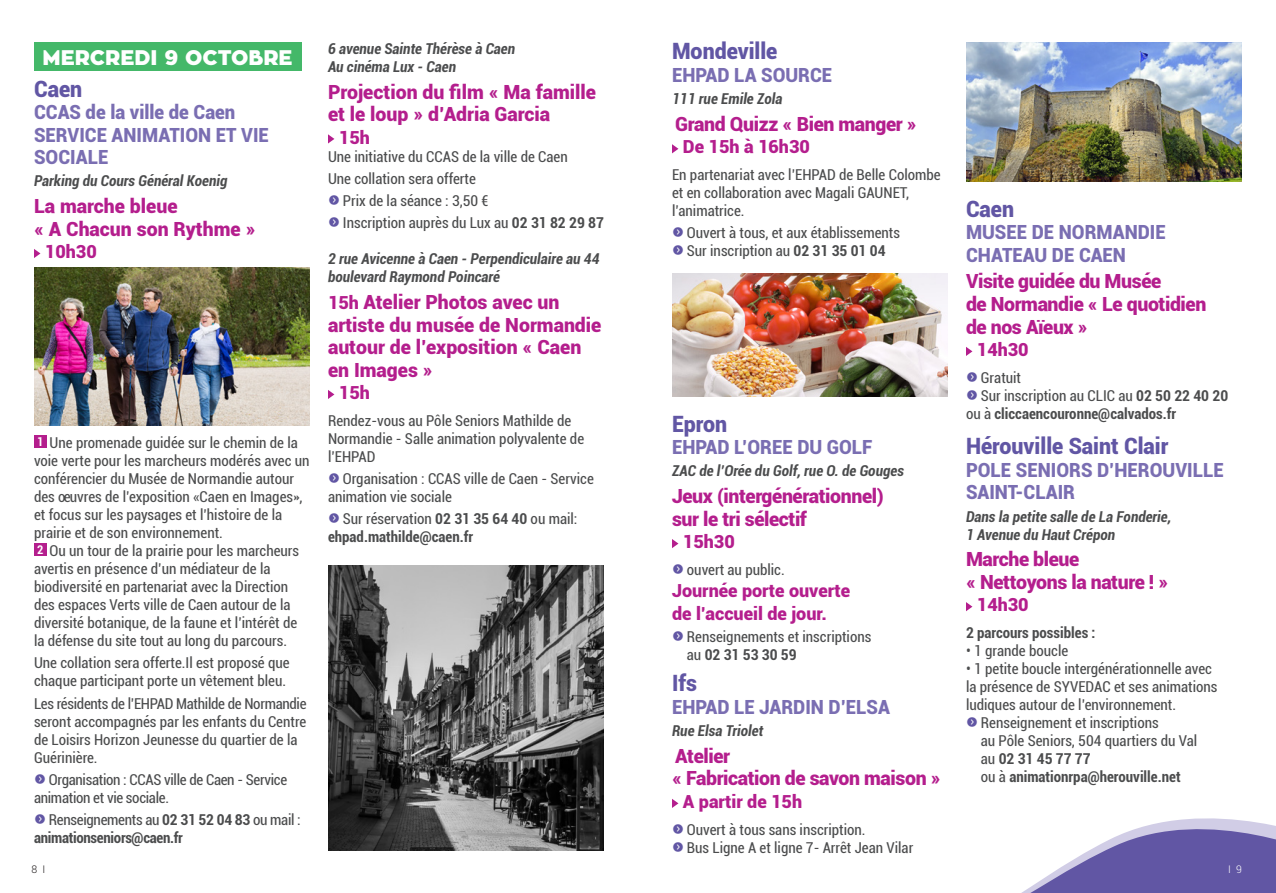
<style>
.page{position:relative;width:1276px;height:893px;background:#fff}
.page>*{position:absolute;margin:0;border:0;box-sizing:border-box;transform-origin:0 0}
.t1{font:900 22.5px "Roboto";color:#6156a4;scale:.95 1}
.t2{font:900 21px "Zona Pro";color:#fff}
.t3{font:900 19.5px/22.5px "Roboto";letter-spacing:-.02em;color:#b41e8d}
.t4{font:900 19.5px/22.5px "Roboto";color:#b41e8d}
.t5{font:900 19.5px/22.5px "Roboto";color:#7a6eb2;scale:.95 1}
.t6{font:900 18px/22.5px "Roboto";color:#b41e8d}
.t7{font:condensed 15px/18px "Roboto";color:#4b4c4d}
.t8{font:italic 700 condensed 15px/18px "Roboto";color:#4b4c4d}
.t9{font:700 condensed 15px/18px "Roboto";color:#4b4c4d}
.t10{font:condensed 15px/18px "Roboto";letter-spacing:-.02em;color:#4b4c4d}
.t11{font:700 condensed 15px/18px "Roboto";letter-spacing:-.02em;color:#4b4c4d}
.t12{font:700 condensed 12px "Roboto";color:#fff}
.t13{font:300 10.5px "Roboto";color:#231f20}
.t14{font:300 10.5px "Roboto";color:#fff}
.s1{font-family:"Button Bonus Circle Negative";font-stretch:normal;font-size:12px;color:#6156a4}
.s2{font-family:"Button Bonus Circle Negative";font-weight:400;font-stretch:normal;font-size:12px;color:#6156a4}
.s3{font-weight:400}
.s4{font-weight:700}
.s5{font-size:18px}
</style>
<div class="page">
<svg style="left:1021px;top:818px;width:255px;height:75px;fill:#6156a4"></svg>
<svg style="left:672px;top:144px;width:6px;height:9px"></svg>
<svg style="left:672px;top:539px;width:6px;height:9px"></svg>
<svg style="left:672px;top:799px;width:6px;height:9px"></svg>
<svg style="left:966px;top:347px;width:6px;height:9px"></svg>
<svg style="left:966px;top:602px;width:6px;height:9px"></svg>
<div style="left:34px;top:43px;width:268px;height:28px;background:#44b869"></div>
<svg style="left:34px;top:249px;width:6px;height:9px"></svg>
<div style="left:34px;top:436px;width:12px;height:12px;background:#b41e8d"></div>
<div style="left:34px;top:544px;width:12px;height:12px;background:#b41e8d"></div>
<svg style="left:328px;top:134px;width:6px;height:10px"></svg>
<svg style="left:328px;top:390px;width:6px;height:9px"></svg>
<img style="left:34px;top:268px;width:276px;height:157px">
<img style="left:672px;top:274px;width:276px;height:122px">
<img style="left:966px;top:43px;width:276px;height:139px">
<img style="left:328px;top:566px;width:276px;height:284px">
<p class="t2" style="left:43px;top:44px;width:252px">MERCREDI 9 OCTOBRE</p>
<p class="t1" style="left:34px;top:73px;width:52px">Caen</p>
<p class="t5" style="left:34px;top:100px;width:249px">CCAS de la ville de Caen<br>SERVICE ANIMATION ET VIE<br>SOCIALE</p>
<p class="t8" style="left:34px;top:171px;width:195px">Parking du Cours Général Koenig</p>
<p class="t4" style="left:34px;top:194px;width:223px">La marche bleue<br>« A Chacun son Rythme »</p>
<p class="t6" style="left:45px;top:240px;width:53px">10h30</p>
<p class="t7" style="left:34px;top:433px;width:277px;text-indent:16px">Une promenade guidée sur le chemin de la voie verte pour les marcheurs modérés avec un conférencier du Musée de Normandie autour des œuvres de l’exposition «Caen en Images», et focus sur les paysages et l’histoire de la prairie et de son environnement.</p>
<p class="t12" style="left:37px;top:542px;width:8px">2</p>
<p class="t12" style="left:37px;top:434px;width:8px">1</p>
<p class="t7" style="left:34px;top:541px;width:267px;text-indent:16px">Ou un tour de la prairie pour les marcheurs avertis en présence d’un médiateur de la biodiversité en partenariat avec la Direction des espaces Verts ville de Caen autour de la diversité botanique, de la faune et l’intérêt de la défense du site tout au long du parcours.</p>
<p class="t7" style="left:34px;top:654px;width:257px">Une collation sera offerte.Il est proposé que chaque participant porte un vêtement bleu.</p>
<p class="t7" style="left:34px;top:694px;width:274px">Les résidents de l’EHPAD Mathilde de Normandie seront accompagnés par les enfants du Centre de Loisirs Horizon Jeunesse du quartier de la Guérinière.</p>
<p class="t10" style="left:34px;top:770px;width:255px"><span class="s1">f</span> Organisation : CCAS ville de Caen - Service animation et vie sociale.</p>
<p class="t11" style="left:34px;top:810px;width:268px"><span class="s2">f</span> <span class="s3">Renseignements au</span> 02 31 52 04 83 <span class="s3">ou mail : </span>animationseniors@caen.fr</p>
<p class="t8" style="left:328px;top:39px;width:189px">6 avenue Sainte Thérèse à Caen<br>Au cinéma Lux - Caen</p>
<p class="t4" style="left:328px;top:80px;width:270px">Projection du film « Ma famille et le loup » d’Adria Garcia</p>
<p class="t6" style="left:339px;top:125px;width:32px">15h</p>
<p class="t7" style="left:328px;top:147px;width:241px">Une initiative du CCAS de la ville de Caen</p>
<p class="t7" style="left:328px;top:169px;width:149px">Une collation sera offerte</p>
<p class="t7" style="left:328px;top:191px;width:162px"><span class="s1">f</span> Prix de la séance : 3,50 €</p>
<p class="t7" style="left:328px;top:213px;width:277px"><span class="s1">f</span> Inscription auprès du Lux au <span class="s4">02 31 82 29 87</span></p>
<p class="t8" style="left:328px;top:249px;width:273px">2 rue Avicenne à Caen - Perpendiculaire au 44 boulevard Raymond Poincaré</p>
<p class="t4" style="left:328px;top:290px;width:275px"><span class="s5">15h</span> Atelier Photos avec un artiste du musée de Normandie autour de l’exposition « Caen en Images »</p>
<p class="t6" style="left:339px;top:381px;width:32px">15h</p>
<p class="t7" style="left:328px;top:411px;width:258px">Rendez-vous au Pôle Seniors Mathilde de<br>Normandie - Salle animation polyvalente de l’EHPAD</p>
<p class="t7" style="left:328px;top:469px;width:267px"><span class="s1">f</span> Organisation : CCAS ville de Caen - Service animation vie sociale</p>
<p class="t9" style="left:328px;top:509px;width:251px"><span class="s2">f</span> <span class="s3">Sur réservation</span> 02 31 35 64 40 <span class="s3">ou mail: </span>ehpad.mathilde@caen.fr</p>
<p class="t1" style="left:672px;top:35px;width:112px">Mondeville</p>
<p class="t5" style="left:672px;top:63px;width:170px">EHPAD LA SOURCE</p>
<p class="t8" style="left:672px;top:89px;width:112px">111 rue Emile Zola</p>
<p class="t3" style="left:675px;top:112px;width:243px">Grand Quizz « Bien manger »</p>
<p class="t6" style="left:683px;top:135px;width:128px">De 15h à 16h30</p>
<p class="t7" style="left:672px;top:165px;width:270px">En partenariat avec l’EHPAD de Belle Colombe et en collaboration avec Magali GAUNET, l’animatrice.</p>
<p class="t7" style="left:672px;top:223px;width:229px"><span class="s1">f</span> Ouvert à tous, et aux établissements <span class="s1">f</span> Sur inscription au <span class="s4">02 31 35 01 04</span></p>
<p class="t1" style="left:672px;top:408px;width:60px">Epron</p>
<p class="t5" style="left:672px;top:435px;width:213px">EHPAD L’OREE DU GOLF</p>
<p class="t8" style="left:672px;top:462px;width:233px">ZAC de l’Orée du Golf, rue O. de Gouges</p>
<p class="t3" style="left:672px;top:484px;width:213px">Jeux (intergénérationnel) sur le tri sélectif</p>
<p class="t6" style="left:683px;top:530px;width:53px">15h30</p>
<p class="t7" style="left:672px;top:560px;width:114px"><span class="s1">f</span> ouvert au public.</p>
<p class="t6" style="left:672px;top:579px;width:180px">Journée porte ouverte de l’accueil de jour.</p>
<p class="t7" style="left:687px;top:627px;width:186px;text-indent:-15px"><span class="s1">f</span> Renseignements et inscriptions au <span class="s4">02 31 53 30 59</span></p>
<p class="t1" style="left:672px;top:667px;width:28px">Ifs</p>
<p class="t5" style="left:672px;top:695px;width:231px">EHPAD LE JARDIN D’ELSA</p>
<p class="t8" style="left:672px;top:721px;width:93px">Rue Elsa Triolet</p>
<p class="t3" style="left:672px;top:744px;width:270px">Atelier<br>« Fabrication de savon maison »</p>
<p class="t6" style="left:683px;top:790px;width:121px">A partir de 15h</p>
<p class="t7" style="left:672px;top:820px;width:195px"><span class="s1">f</span> Ouvert à tous sans inscription.</p>
<p class="t7" style="left:672px;top:838px;width:243px"><span class="s1">f</span> Bus Ligne A et ligne 7- Arrêt Jean Vilar</p>
<p class="t1" style="left:966px;top:193px;width:52px">Caen</p>
<p class="t5" style="left:966px;top:220px;width:212px">MUSEE DE NORMANDIE<br>CHATEAU DE CAEN</p>
<p class="t3" style="left:966px;top:269px;width:242px">Visite guidée du Musée<br>de Normandie « Le quotidien de nos Aïeux »</p>
<p class="t6" style="left:977px;top:338px;width:53px">14h30</p>
<p class="t9" style="left:966px;top:368px;width:264px"><span class="s2">f</span> <span class="s3">Gratuit<br></span><span class="s2">f</span> <span class="s3">Sur inscription au CLIC au</span> 02 50 22 40 20 <span class="s3">ou à</span> cliccaencouronne@calvados.fr</p>
<p class="t1" style="left:966px;top:430px;width:214px">Hérouville Saint Clair</p>
<p class="t5" style="left:966px;top:458px;width:273px">POLE SENIORS D’HEROUVILLE<br>SAINT-CLAIR</p>
<p class="t8" style="left:966px;top:507px;width:207px">Dans la petite salle de La Fonderie,<br>1 Avenue du Haut Crépon</p>
<p class="t3" style="left:966px;top:547px;width:204px">Marche bleue<br>« Nettoyons la nature ! »</p>
<p class="t6" style="left:977px;top:593px;width:53px">14h30</p>
<p class="t9" style="left:966px;top:623px;width:131px">2 parcours possibles :</p>
<p class="t7" style="left:966px;top:641px;width:104px">• 1 grande boucle</p>
<p class="t7" style="left:966px;top:659px;width:253px">• 1 petite boucle intergénérationnelle avec la présence de SYVEDAC et ses animations ludiques autour de l’environnement.</p>
<p class="t7" style="left:981px;top:713px;width:218px;text-indent:-15px"><span class="s1">f</span> Renseignement et inscriptions<br>au Pôle Seniors, 504 quartiers du Val au <span class="s4">02 31 45 77 77<br></span>ou à <span class="s4">animationrpa@herouville.net</span></p>
<p class="t13" style="left:31px;top:862px;width:15px">8 I</p>
<p class="t14" style="left:1228px;top:862px;width:15px">I 9</p>
</div>
